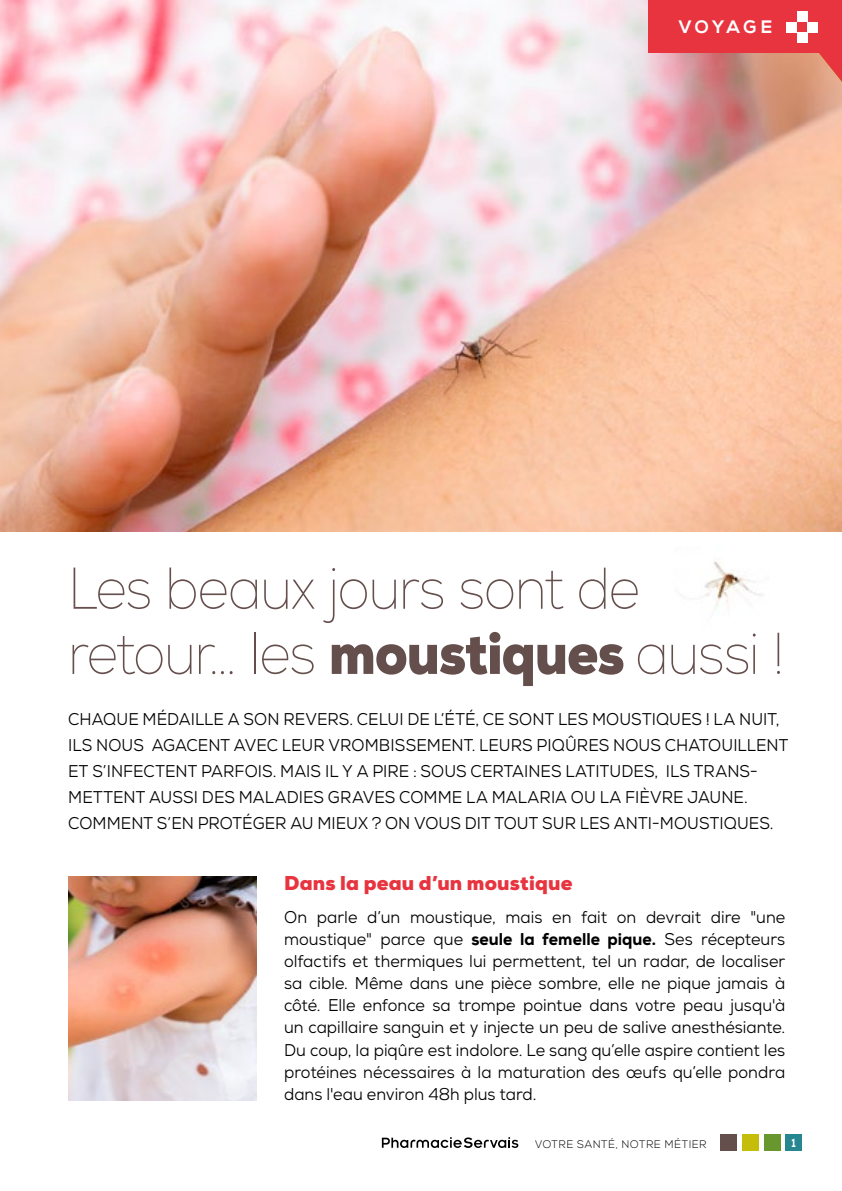
<style>
.page{position:relative;width:842px;height:1191px;background:#fff}
.page>*{position:absolute;margin:0;border:0;box-sizing:border-box;transform-origin:0 0}
.t1{font:100 58.8px/65.2px "Nexa";letter-spacing:-.025em;color:#654f4d;scale:.9 1}
.t2{font:900 20px "Nexa";letter-spacing:.01em;color:#e7343f}
.t3{font:800 18px "Nexa";letter-spacing:.17em;color:#fff}
.t4{font:17px/22px "Nexa";letter-spacing:.005em;color:#000;text-align:justify;scale:.95 1}
.t5{font:17px/26px "Nexa";letter-spacing:.005em;color:#000;scale:.94 1}
.t6{font:800 12px "Nexa";color:#fff;scale:.8 1}
.t7{font:300 11px "Nexa";letter-spacing:.065em;color:#000}
.s1{font-weight:900}
.s2{font-weight:800}
</style>
<div class="page">
<img style="left:0;top:0;width:842px;height:531px">
<div style="left:648px;top:0;width:194px;height:53px;background:#e7343f"></div>
<svg style="left:818px;top:53px;width:24px;height:29px"></svg>
<div style="left:787px;top:22px;width:10px;height:10px;background:#fff"></div>
<div style="left:797px;top:12px;width:10px;height:10px;background:#fff"></div>
<div style="left:797px;top:32px;width:10px;height:11px;background:#fff"></div>
<div style="left:807px;top:22px;width:11px;height:10px;background:#fff"></div>
<img style="left:701px;top:558px;width:62px;height:52px">
<img style="left:68px;top:876px;width:189px;height:224px">
<div style="left:764px;top:1134px;width:16px;height:17px;background:#69972f"></div>
<div style="left:785px;top:1134px;width:17px;height:17px;background:#268791"></div>
<div style="left:720px;top:1134px;width:17px;height:17px;background:#654f4d"></div>
<div style="left:742px;top:1134px;width:17px;height:17px;background:#c4be0b"></div>
<svg style="left:382px;top:1137px;width:136px;height:11px"></svg>
<p class="t3" style="left:678px;top:16px;width:95px">VOYAGE</p>
<h1 class="t1" style="left:68px;top:557px;width:797px">Les beaux jours sont de retour... les <span class="s1">moustiques</span> aussi !</h1>
<p class="t5" style="left:68px;top:706px;width:768px">CHAQUE MÉDAILLE A SON REVERS. CELUI DE L’ÉTÉ, CE SONT LES MOUSTIQUES ! LA NUIT, ILS NOUS AGACENT AVEC LEUR VROMBISSEMENT. LEURS PIQÛRES NOUS CHATOUILLENT ET S’INFECTENT PARFOIS. MAIS IL Y A PIRE : SOUS CERTAINES LATITUDES, ILS TRANS-METTENT AUSSI DES MALADIES GRAVES COMME LA MALARIA OU LA FIÈVRE JAUNE.<br>COMMENT S’EN PROTÉGER AU MIEUX ? ON VOUS DIT TOUT SUR LES ANTI-MOUSTIQUES.</p>
<p class="t2" style="left:284px;top:870px;width:290px">Dans la peau d’un moustique</p>
<p class="t4" style="left:284px;top:906px;width:529px">On parle d’un moustique, mais en fait on devrait dire "une moustique" parce que <span class="s2">seule la femelle pique.</span> Ses récepteurs olfactifs et thermiques lui permettent, tel un radar, de localiser sa cible. Même dans une pièce sombre, elle ne pique jamais à côté. Elle enfonce sa trompe pointue dans votre peau jusqu'à un capillaire sanguin et y injecte un peu de salive anesthésiante.<br>Du coup, la piqûre est indolore. Le sang qu’elle aspire contient les protéines nécessaires à la maturation des œufs qu’elle pondra dans l'eau environ 48h plus tard.</p>
<p class="t7" style="left:535px;top:1137px;width:173px">VOTRE SANTÉ, NOTRE MÉTIER</p>
<p class="t6" style="left:791px;top:1135px;width:7px">1</p>
</div>
